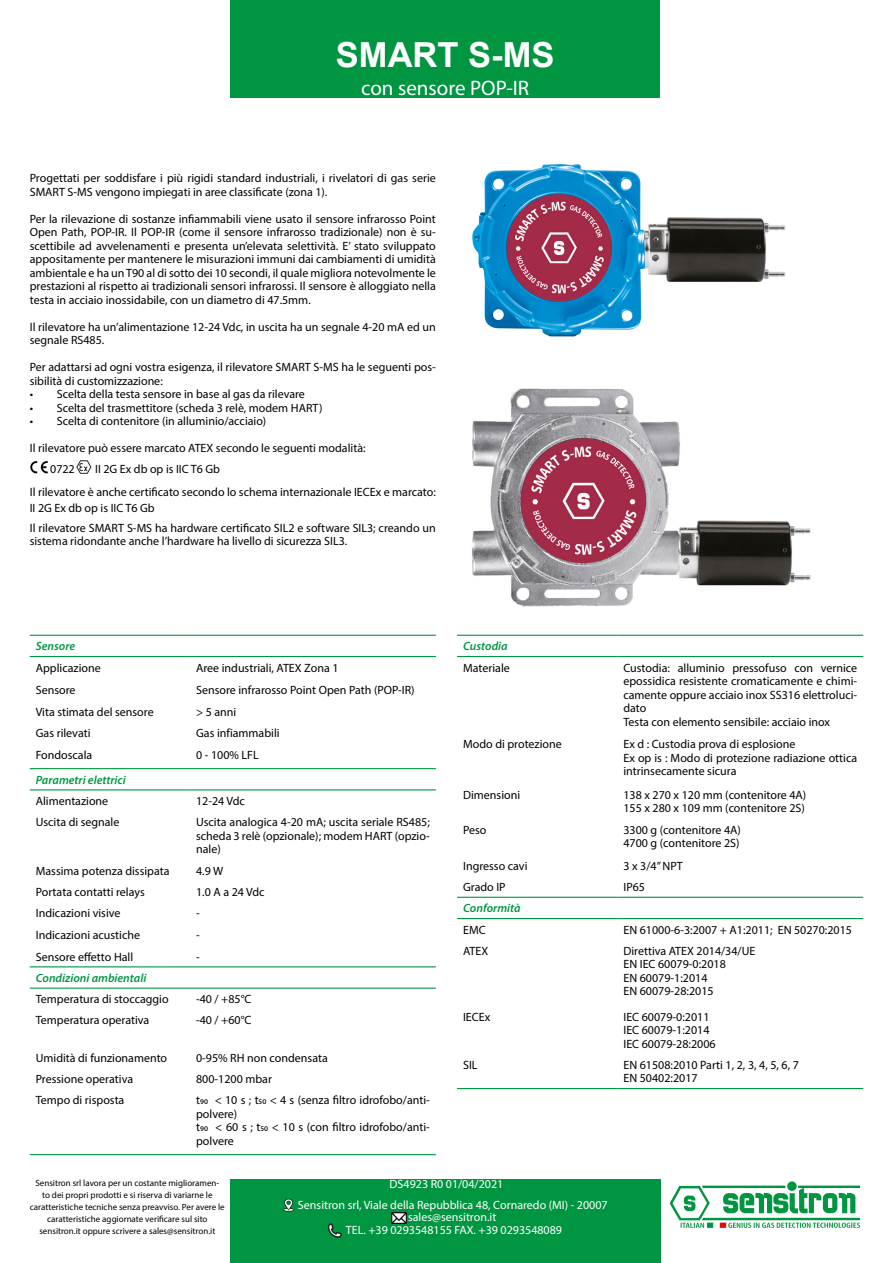
<style>
.page{position:relative;width:893px;height:1263px;background:#fff}
.page>*{position:absolute;margin:0;border:0;box-sizing:border-box;transform-origin:0 0}
.t1{font:700 34.5px "Arial";color:#fff}
.t2{font:21px "Myriad Pro";color:#fff}
.t3{font:12px/13.5px "Myriad Pro";color:#000}
.t4{font:12px/12px "Myriad Pro";color:#fff;text-align:center}
.t5{font:italic 600 12px "Myriad Pro";color:#009641}
.t6{font:9px/12px "Myriad Pro";color:#000;text-align:center}
</style>
<div class="page">
<div style="left:231px;top:1179px;width:430px;height:84px;background:#009641"></div>
<div style="left:230px;top:0;width:430px;height:98px;background:#009641"></div>
<svg style="left:670px;top:1181px;width:190px;height:47px"></svg>
<img style="left:283px;top:1198px;width:11px;height:14px">
<img style="left:391px;top:1213px;width:15px;height:10px">
<img style="left:327px;top:1223px;width:15px;height:14px">
<hr style="left:30px;top:635px;width:160px;height:1px;background:#009641">
<hr style="left:190px;top:635px;width:246px;height:1px;background:#009641">
<hr style="left:30px;top:656px;width:160px;height:1px;background:#009641">
<hr style="left:190px;top:656px;width:246px;height:1px;background:#009641">
<hr style="left:30px;top:768px;width:160px;height:1px;background:#009641">
<hr style="left:190px;top:768px;width:246px;height:1px;background:#009641">
<hr style="left:30px;top:789px;width:160px;height:1px;background:#009641">
<hr style="left:190px;top:789px;width:246px;height:1px;background:#009641">
<hr style="left:30px;top:966px;width:160px;height:1px;background:#009641">
<hr style="left:190px;top:966px;width:246px;height:1px;background:#009641">
<hr style="left:30px;top:987px;width:160px;height:2px;background:#009641">
<hr style="left:190px;top:987px;width:246px;height:2px;background:#009641">
<hr style="left:30px;top:1154px;width:160px;height:1px;background:#009641">
<hr style="left:190px;top:1154px;width:246px;height:1px;background:#009641">
<hr style="left:457px;top:656px;width:160px;height:1px;background:#009641">
<hr style="left:617px;top:656px;width:246px;height:1px;background:#009641">
<hr style="left:457px;top:897px;width:160px;height:1px;background:#009641">
<hr style="left:617px;top:897px;width:246px;height:1px;background:#009641">
<hr style="left:457px;top:918px;width:160px;height:1px;background:#009641">
<hr style="left:617px;top:918px;width:246px;height:1px;background:#009641">
<hr style="left:457px;top:635px;width:160px;height:1px;background:#009641">
<hr style="left:617px;top:635px;width:246px;height:1px;background:#009641">
<hr style="left:457px;top:1088px;width:160px;height:1px;background:#009641">
<hr style="left:617px;top:1088px;width:246px;height:1px;background:#009641">
<img style="left:30px;top:460px;width:18px;height:13px">
<img style="left:76px;top:460px;width:16px;height:13px">
<img style="left:472px;top:164px;width:314px;height:173px">
<img style="left:472px;top:388px;width:339px;height:219px">
<h1 class="t1" style="left:336px;top:31px;width:220px">SMART S-MS</h1>
<h2 class="t2" style="left:361px;top:75px;width:170px">con sensore POP-IR</h2>
<p class="t3" style="left:30px;top:171px;width:408px">Progettati per soddisfare i più rigidi standard industriali, i rivelatori di gas serie<br>SMART S-MS vengono impiegati in aree classificate (zona 1).</p>
<p class="t3" style="left:30px;top:212px;width:408px;text-align:justify">Per la rilevazione di sostanze infiammabili viene usato il sensore infrarosso Point Open Path, POP-IR. Il POP-IR (come il sensore infrarosso tradizionale) non è su&shy;scettibile ad avvelenamenti e presenta un’elevata selettività. E’ stato sviluppato appositamente per mantenere le misurazioni immuni dai cambiamenti di umidità ambientale e ha un T90 al di sotto dei 10 secondi, il quale migliora notevolmente le prestazioni al rispetto ai tradizionali sensori infrarossi. Il sensore è alloggiato nella testa in acciaio inossidabile, con un diametro di 47.5mm.</p>
<p class="t3" style="left:30px;top:320px;width:408px">Il rilevatore ha un’alimentazione 12-24 Vdc, in uscita ha un segnale 4-20 mA ed un segnale RS485.</p>
<p class="t3" style="left:30px;top:360px;width:408px">Per adattarsi ad ogni vostra esigenza, il rilevatore SMART S-MS ha le seguenti pos&shy;sibilità di customizzazione:</p>
<p class="t3" style="left:30px;top:387px;width:277px">• Scelta della testa sensore in base al gas da rilevare</p>
<p class="t3" style="left:30px;top:401px;width:294px">• Scelta del trasmettitore (scheda 3 relè, modem HART)</p>
<p class="t3" style="left:30px;top:414px;width:238px">• Scelta di contenitore (in alluminio/acciaio)</p>
<p class="t3" style="left:50px;top:438px;width:317px;line-height:20.4px;text-indent:-20px">Il rilevatore può essere marcato ATEX secondo le seguenti modalità:<br>0722</p>
<p class="t3" style="left:30px;top:457px;width:408px;line-height:23.5px;text-indent:65px">II 2G Ex db op is IIC T6 Gb<br>Il rilevatore è anche certificato secondo lo schema internazionale IECEx e marcato:</p>
<p class="t3" style="left:30px;top:497px;width:408px;line-height:20.4px">II 2G Ex db op is IIC T6 Gb<br>Il rilevatore SMART S-MS ha hardware certificato SIL2 e software SIL3; creando un</p>
<p class="t3" style="left:30px;top:534px;width:319px">sistema ridondante anche l’hardware ha livello di sicurezza SIL3.</p>
<p class="t5" style="left:36px;top:639px;width:41px">Sensore</p>
<p class="t3" style="left:36px;top:660px;width:66px">Applicazione</p>
<p class="t3" style="left:196px;top:660px;width:144px">Aree industriali, ATEX Zona 1</p>
<p class="t3" style="left:36px;top:683px;width:41px">Sensore</p>
<p class="t3" style="left:196px;top:683px;width:220px">Sensore infrarosso Point Open Path (POP-IR)</p>
<p class="t3" style="left:36px;top:705px;width:119px">Vita stimata del sensore</p>
<p class="t3" style="left:196px;top:705px;width:42px">&gt; 5 anni</p>
<p class="t3" style="left:36px;top:726px;width:56px">Gas rilevati</p>
<p class="t3" style="left:196px;top:726px;width:85px">Gas infiammabili</p>
<p class="t3" style="left:36px;top:748px;width:58px">Fondoscala</p>
<p class="t3" style="left:196px;top:748px;width:64px">0 - 100% LFL</p>
<p class="t5" style="left:36px;top:772px;width:91px">Parametri elettrici</p>
<p class="t3" style="left:36px;top:794px;width:74px">Alimentazione</p>
<p class="t3" style="left:196px;top:794px;width:50px">12-24 Vdc</p>
<p class="t3" style="left:36px;top:815px;width:85px">Uscita di segnale</p>
<p class="t3" style="left:196px;top:815px;width:235px;text-align:justify">Uscita analogica 4-20 mA; uscita seriale RS485; scheda 3 relè (opzionale); modem HART (opzio&shy;nale)</p>
<p class="t3" style="left:36px;top:864px;width:135px">Massima potenza dissipata</p>
<p class="t3" style="left:196px;top:864px;width:29px">4.9 W</p>
<p class="t3" style="left:36px;top:885px;width:111px">Portata contatti relays</p>
<p class="t3" style="left:196px;top:885px;width:70px">1.0 A a 24 Vdc</p>
<p class="t3" style="left:36px;top:906px;width:86px">Indicazioni visive</p>
<p class="t3" style="left:196px;top:906px;width:5px">-</p>
<p class="t3" style="left:36px;top:928px;width:106px">Indicazioni acustiche</p>
<p class="t3" style="left:196px;top:928px;width:5px">-</p>
<p class="t3" style="left:36px;top:950px;width:99px">Sensore effetto Hall</p>
<p class="t3" style="left:196px;top:950px;width:5px">-</p>
<p class="t5" style="left:36px;top:970px;width:112px">Condizioni ambientali</p>
<p class="t3" style="left:36px;top:992px;width:134px">Temperatura di stoccaggio</p>
<p class="t3" style="left:196px;top:992px;width:57px">-40 / +85°C</p>
<p class="t3" style="left:36px;top:1013px;width:115px">Temperatura operativa</p>
<p class="t3" style="left:196px;top:1013px;width:57px">-40 / +60°C</p>
<p class="t3" style="left:36px;top:1051px;width:133px">Umidità di funzionamento</p>
<p class="t3" style="left:196px;top:1051px;width:133px">0-95% RH non condensata</p>
<p class="t3" style="left:36px;top:1072px;width:99px">Pressione operativa</p>
<p class="t3" style="left:196px;top:1072px;width:77px">800-1200 mbar</p>
<p class="t3" style="left:36px;top:1093px;width:90px">Tempo di risposta</p>
<p class="t3" style="left:196px;top:1093px;width:235px">t90 &lt; 10 s ; t50 &lt; 4 s (senza filtro idrofobo/anti&shy;polvere)<br>t90 &lt; 60 s ; t50 &lt; 10 s (con filtro idrofobo/anti&shy;polvere</p>
<p class="t5" style="left:463px;top:639px;width:46px">Custodia</p>
<p class="t3" style="left:463px;top:660px;width:48px">Materiale</p>
<p class="t3" style="left:623px;top:660px;width:235px">Custodia: alluminio pressofuso con vernice epossidica resistente cromaticamente e chimi&shy;camente oppure acciaio inox SS316 elettroluci&shy;dato<br>Testa con elemento sensibile: acciaio inox</p>
<p class="t3" style="left:463px;top:737px;width:100px">Modo di protezione</p>
<p class="t3" style="left:623px;top:737px;width:235px">Ex d : Custodia prova di esplosione<br>Ex op is : Modo di protezione radiazione ottica intrinsecamente sicura</p>
<p class="t3" style="left:463px;top:787px;width:59px">Dimensioni</p>
<p class="t3" style="left:623px;top:787px;width:184px">138 x 270 x 120 mm (contenitore 4A)<br>155 x 280 x 109 mm (contenitore 2S)</p>
<p class="t3" style="left:463px;top:822px;width:25px">Peso</p>
<p class="t3" style="left:623px;top:822px;width:119px">3300 g (contenitore 4A)<br>4700 g (contenitore 2S)</p>
<p class="t3" style="left:463px;top:859px;width:66px">Ingresso cavi</p>
<p class="t3" style="left:623px;top:859px;width:61px">3 x 3/4” NPT</p>
<p class="t3" style="left:463px;top:880px;width:44px">Grado IP</p>
<p class="t3" style="left:623px;top:880px;width:23px">IP65</p>
<p class="t5" style="left:463px;top:901px;width:59px">Conformità</p>
<p class="t3" style="left:463px;top:922px;width:24px">EMC</p>
<p class="t3" style="left:623px;top:922px;width:230px">EN 61000-6-3:2007 + A1:2011; EN 50270:2015</p>
<p class="t3" style="left:463px;top:944px;width:27px">ATEX</p>
<p class="t3" style="left:623px;top:944px;width:133px">Direttiva ATEX 2014/34/UE<br>EN IEC 60079-0:2018<br>EN 60079-1:2014<br>EN 60079-28:2015</p>
<p class="t3" style="left:463px;top:1010px;width:29px">IECEx</p>
<p class="t3" style="left:623px;top:1010px;width:94px">IEC 60079-0:2011<br>IEC 60079-1:2014<br>IEC 60079-28:2006</p>
<p class="t3" style="left:463px;top:1058px;width:16px">SIL</p>
<p class="t3" style="left:623px;top:1058px;width:177px">EN 61508:2010 Parti 1, 2, 3, 4, 5, 6, 7<br>EN 50402:2017</p>
<p class="t6" style="left:30px;top:1176px;width:196px">Sensitron srl lavora per un costante miglioramen-<br>to dei propri prodotti e si riserva di variarne le caratteristiche tecniche senza preavviso. Per avere le caratteristiche aggiornate verificare sul sito sensitron.it oppure scrivere a sales@sensitron.it</p>
<p class="t4" style="left:390px;top:1178px;width:115px">DS4923 R0 01/04/2021</p>
<p class="t4" style="left:298px;top:1199px;width:311px">Sensitron srl, Viale della Repubblica 48, Cornaredo (MI) - 20007 sales@sensitron.it</p>
<p class="t4" style="left:346px;top:1224px;width:218px">TEL. +39 0293548155 FAX. +39 0293548089</p>
</div>
